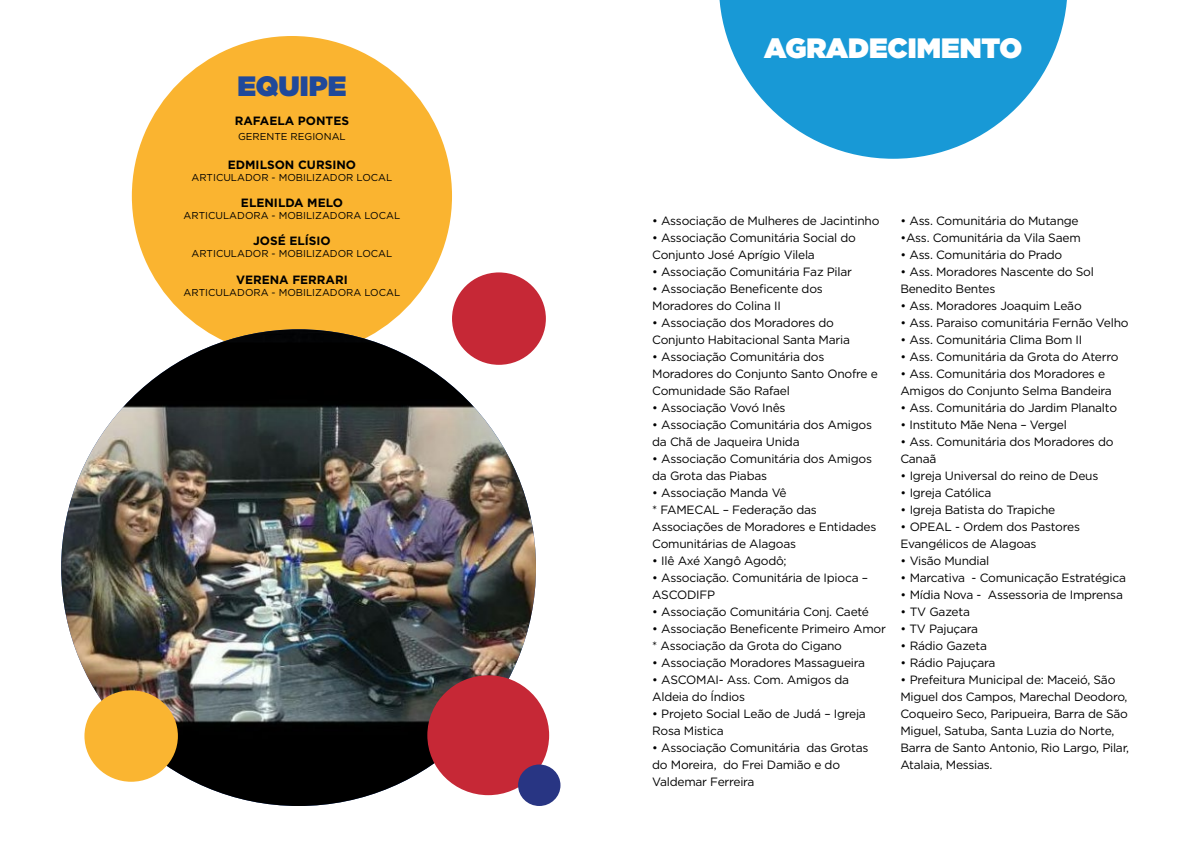
<style>
.page{position:relative;width:1191px;height:842px;background:#fff}
.page>*{position:absolute;margin:0;border:0;box-sizing:border-box;transform-origin:0 0}
.t1{font:900 28px "Gotham";color:#fff}
.t2{font:900 28px "Gotham";color:#20499a}
.t3{font:12px/17px "Gotham";letter-spacing:-.02em;color:#000}
.t4{font:700 12px "Gotham";color:#000}
.t5{font:10px "Gotham";color:#000}
</style>
<div class="page">
<div style="left:132px;top:36px;width:320px;height:320px;background:#fab430;border-radius:50%"></div>
<div style="left:452px;top:272px;width:94px;height:93px;background:#c62836;border-radius:50%"></div>
<img style="left:61px;top:329px;width:475px;height:477px">
<div style="left:84px;top:690px;width:94px;height:92px;background:#fab531;border-radius:50%"></div>
<div style="left:427px;top:675px;width:122px;height:120px;background:#c62836;border-radius:50%"></div>
<div style="left:518px;top:764px;width:42px;height:42px;background:#283583;border-radius:50%"></div>
<svg style="left:719px;top:0;width:348px;height:159px;fill:#1899d6"></svg>
<h1 class="t2" style="left:237px;top:66px;width:110px">EQUIPE</h1>
<p class="t4" style="left:235px;top:113px;width:116px">RAFAELA PONTES</p>
<p class="t5" style="left:238px;top:130px;width:109px">GERENTE REGIONAL</p>
<p class="t4" style="left:228px;top:156px;width:130px">EDMILSON CURSINO</p>
<p class="t5" style="left:191px;top:171px;width:202px">ARTICULADOR - MOBILIZADOR LOCAL</p>
<p class="t4" style="left:241px;top:195px;width:103px">ELENILDA MELO</p>
<p class="t5" style="left:184px;top:209px;width:218px">ARTICULADORA - MOBILIZADORA LOCAL</p>
<p class="t4" style="left:253px;top:233px;width:79px">JOSÉ ELÍSIO</p>
<p class="t5" style="left:191px;top:247px;width:202px">ARTICULADOR - MOBILIZADOR LOCAL</p>
<p class="t4" style="left:236px;top:272px;width:113px">VERENA FERRARI</p>
<p class="t5" style="left:184px;top:286px;width:218px">ARTICULADORA - MOBILIZADORA LOCAL</p>
<h1 class="t1" style="left:764px;top:28px;width:259px">AGRADECIMENTO</h1>
<p class="t3" style="left:652px;top:212px;width:229px">• Associação de Mulheres de Jacintinho</p>
<p class="t3" style="left:652px;top:229px;width:205px">• Associação Comunitária Social do<br>Conjunto José Aprígio Vilela</p>
<p class="t3" style="left:652px;top:263px;width:201px">• Associação Comunitária Faz Pilar</p>
<p class="t3" style="left:652px;top:280px;width:172px">• Associação Beneficente dos<br>Moradores do Colina II</p>
<p class="t3" style="left:652px;top:314px;width:199px">• Associação dos Moradores do<br>Conjunto Habitacional Santa Maria</p>
<p class="t3" style="left:652px;top:348px;width:227px">• Associação Comunitária dos<br>Moradores do Conjunto Santo Onofre e<br>Comunidade São Rafael</p>
<p class="t3" style="left:652px;top:399px;width:135px">• Associação Vovó Inês</p>
<p class="t3" style="left:652px;top:416px;width:221px">• Associação Comunitária dos Amigos da Chã de Jaqueira Unida</p>
<p class="t3" style="left:652px;top:450px;width:221px">• Associação Comunitária dos Amigos da Grota das Piabas</p>
<p class="t3" style="left:652px;top:484px;width:226px">• Associação Manda Vê<br>* FAMECAL – Federação das<br>Associações de Moradores e Entidades<br>Comunitárias de Alagoas</p>
<p class="t3" style="left:652px;top:552px;width:136px">• Ilê Axé Xangô Agodô;</p>
<p class="t3" style="left:652px;top:569px;width:217px">• Associação. Comunitária de Ipioca –<br>ASCODIFP</p>
<p class="t3" style="left:652px;top:603px;width:218px">• Associação Comunitária Conj. Caeté</p>
<p class="t3" style="left:652px;top:620px;width:235px">• Associação Beneficente Primeiro Amor * Associação da Grota do Cigano</p>
<p class="t3" style="left:652px;top:654px;width:214px">• Associação Moradores Massagueira</p>
<p class="t3" style="left:652px;top:671px;width:198px">• ASCOMAI- Ass. Com. Amigos da<br>Aldeia do Índios</p>
<p class="t3" style="left:652px;top:705px;width:215px">• Projeto Social Leão de Judá – Igreja<br>Rosa Mistica</p>
<p class="t3" style="left:652px;top:739px;width:218px">• Associação Comunitária das Grotas do Moreira, do Frei Damião e do<br>Valdemar Ferreira</p>
<p class="t3" style="left:900px;top:212px;width:180px">• Ass. Comunitária do Mutange</p>
<p class="t3" style="left:900px;top:229px;width:182px">•Ass. Comunitária da Vila Saem</p>
<p class="t3" style="left:900px;top:246px;width:163px">• Ass. Comunitária do Prado</p>
<p class="t3" style="left:900px;top:263px;width:195px">• Ass. Moradores Nascente do Sol<br>Benedito Bentes</p>
<p class="t3" style="left:900px;top:297px;width:183px">• Ass. Moradores Joaquim Leão</p>
<p class="t3" style="left:900px;top:314px;width:230px">• Ass. Paraiso comunitária Fernão Velho</p>
<p class="t3" style="left:900px;top:331px;width:183px">• Ass. Comunitária Clima Bom II</p>
<p class="t3" style="left:900px;top:348px;width:220px">• Ass. Comunitária da Grota do Aterro</p>
<p class="t3" style="left:900px;top:365px;width:213px">• Ass. Comunitária dos Moradores e<br>Amigos do Conjunto Selma Bandeira</p>
<p class="t3" style="left:900px;top:399px;width:218px">• Ass. Comunitária do Jardim Planalto</p>
<p class="t3" style="left:900px;top:416px;width:168px">• Instituto Mãe Nena – Vergel</p>
<p class="t3" style="left:900px;top:433px;width:215px">• Ass. Comunitária dos Moradores do<br>Canaã</p>
<p class="t3" style="left:900px;top:467px;width:199px">• Igreja Universal do reino de Deus</p>
<p class="t3" style="left:900px;top:484px;width:93px">• Igreja Católica</p>
<p class="t3" style="left:900px;top:501px;width:157px">• Igreja Batista do Trapiche</p>
<p class="t3" style="left:900px;top:518px;width:181px">• OPEAL - Ordem dos Pastores<br>Evangélicos de Alagoas</p>
<p class="t3" style="left:900px;top:552px;width:91px">• Visão Mundial</p>
<p class="t3" style="left:900px;top:569px;width:227px">• Marcativa - Comunicação Estratégica</p>
<p class="t3" style="left:900px;top:586px;width:224px">• Mídia Nova - Assessoria de Imprensa</p>
<p class="t3" style="left:900px;top:603px;width:71px">• TV Gazeta</p>
<p class="t3" style="left:900px;top:620px;width:79px">• TV Pajuçara</p>
<p class="t3" style="left:900px;top:637px;width:88px">• Rádio Gazeta</p>
<p class="t3" style="left:900px;top:654px;width:97px">• Rádio Pajuçara</p>
<p class="t3" style="left:900px;top:671px;width:230px">• Prefeitura Municipal de: Maceió, São Miguel dos Campos, Marechal Deodoro, Coqueiro Seco, Paripueira, Barra de São Miguel, Satuba, Santa Luzia do Norte, Barra de Santo Antonio, Rio Largo, Pilar, Atalaia, Messias.</p>
</div>
